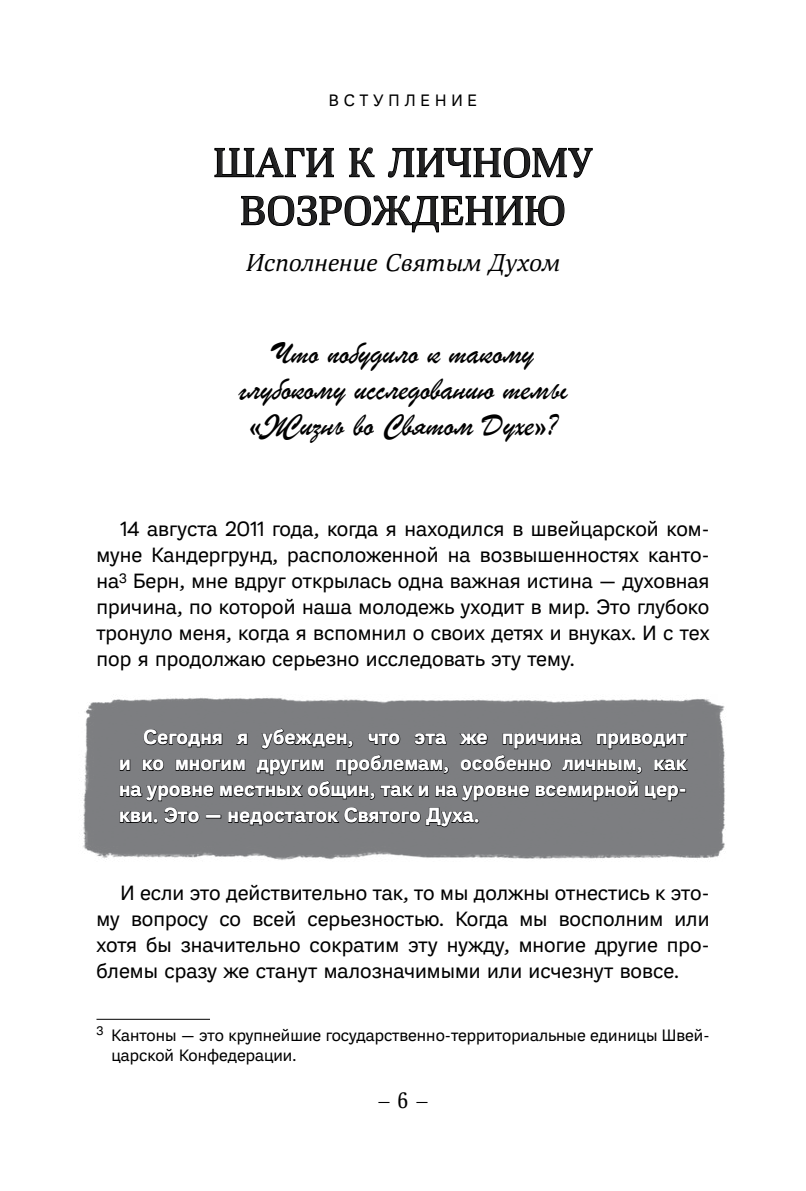
<style>
.page{position:relative;width:806px;height:1191px;background:#fff}
.page>*{position:absolute;margin:0;border:0;box-sizing:border-box;transform-origin:0 0}
.Chapter_Name{font:500 40px/48px "Deca Serif New";color:#222223;text-align:center}
.Chapter_Name_Additio{font:32px/36px "Brush Script";color:#000;text-align:center}
.Chapter_addition_L1{font:italic 24px "Deca Serif New";color:#000}
.t1{font:22px "Deca Serif New";color:#000}
.t2{font:20px/26px "Ida";color:#000;text-align:justify}
.Prayer{font:700 20px/26px "Ida";color:#fff;text-align:justify}
.Footnote{font:16px/19.2px "Ida";color:#000}
.Head{font:16px "Ida";letter-spacing:.31em;color:#000}
</style>
<div class="page">
<svg style="left:214px;top:148px;width:119px;height:29px"></svg>
<svg style="left:349px;top:148px;width:25px;height:29px"></svg>
<svg style="left:388px;top:148px;width:204px;height:30px"></svg>
<svg style="left:241px;top:196px;width:323px;height:36px"></svg>
<hr style="left:96px;top:1018px;width:114px;height:1px;background:#000">
<img style="left:83px;top:698px;width:643px;height:162px">
<p class="Head" style="left:328px;top:90px;width:150px">ВСТУПЛЕНИЕ</p>
<p class="Chapter_Name" style="left:213px;top:139px;width:381px">ШАГИ К ЛИЧНОМУ<br>ВОЗРОЖДЕНИЮ</p>
<p class="Chapter_addition_L1" style="left:246px;top:247px;width:315px">Исполнение Святым Духом</p>
<p class="Chapter_Name_Additio" style="left:238px;top:335px;width:330px">Что побудило к такому глубокому исследованию темы «Жизнь во Святом Духе»?</p>
<p class="t2" style="left:96px;top:516px;width:614px;text-indent:24px">14 августа 2011 года, когда я находился в швейцарской ком&shy;муне Кандергрунд, расположенной на возвышенностях канто&shy;на<sup>3</sup> Берн, мне вдруг открылась одна важная истина — духовная причина, по которой наша молодежь уходит в мир. Это глубоко тронуло меня, когда я вспомнил о своих детях и внуках. И с тех пор я продолжаю серьезно исследовать эту тему.</p>
<p class="Prayer" style="left:119px;top:724px;width:568px;text-indent:24px">Сегодня я убежден, что эта же причина приводит и ко многим другим проблемам, особенно личным, как на уровне местных общин, так и на уровне всемирной цер&shy;кви. Это — недостаток Святого Духа.</p>
<p class="t2" style="left:96px;top:880px;width:614px;text-indent:24px">И если это действительно так, то мы должны отнестись к это&shy;му вопросу со всей серьезностью. Когда мы восполним или хотя бы значительно сократим эту нужду, многие другие про&shy;блемы сразу же станут малозначимыми или исчезнут вовсе.</p>
<p class="Footnote" style="left:111px;top:1026px;width:599px;text-indent:-15px"><sup>3</sup> Кантоны — это крупнейшие государственно-территориальные единицы Швей&shy;царской Конфедерации.</p>
<p class="t1" style="left:377px;top:1086px;width:53px">– 6 –</p>
</div>
